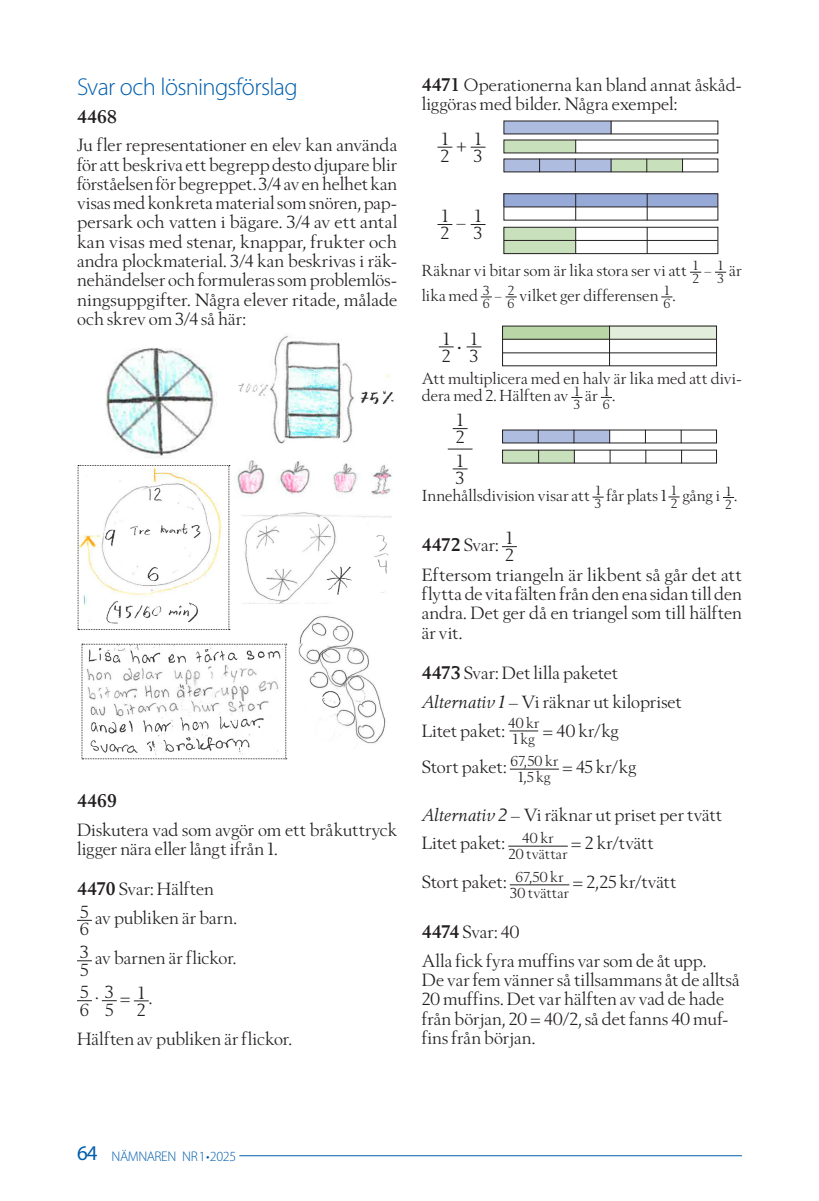
<style>
.page{position:relative;width:819px;height:1201px;background:#fff}
.page>*{position:absolute;margin:0;border:0;box-sizing:border-box;transform-origin:0 0}
.t1{font:300 24.5px "Myriad Pro";letter-spacing:-.03em;color:#0360af}
.t2{font:17.5px/19.2px "Berling Nova Display Pro";letter-spacing:.005em;color:#231f20}
.t3{font:700 17.5px "Berling Nova Text Pro";letter-spacing:.015em;color:#231f20}
.t4{font:15.75px/17.5px "Berling Nova Display Pro";letter-spacing:.01em;color:#231f20}
.t5{font:14.35px "Berling Nova Display Pro";letter-spacing:.02em;color:#231f20}
.t6{font:300 14px "Myriad Pro";letter-spacing:-.03em;color:#015dad}
.t7{font:13.12px/12.8px "Berling Nova Display Pro";color:#231f20}
.s1{font-family:"Berling Nova Text Pro";font-weight:700}
.s2{font-size:13.12px}
.s3{font-style:italic}
.s4{font-weight:400;font-size:21px}
</style>
<div class="page">
<hr style="left:239px;top:1155px;width:502px;height:1px;background:#015dad">
<svg style="left:77px;top:920px;width:15px;height:1px"></svg>
<svg style="left:77px;top:960px;width:15px;height:1px"></svg>
<svg style="left:77px;top:1000px;width:15px;height:1px"></svg>
<svg style="left:102px;top:1000px;width:15px;height:1px"></svg>
<svg style="left:134px;top:1000px;width:15px;height:1px"></svg>
<svg style="left:480px;top:297px;width:12px;height:1px"></svg>
<svg style="left:600px;top:397px;width:12px;height:1px"></svg>
<svg style="left:502px;top:546px;width:15px;height:1px"></svg>
<svg style="left:509px;top:730px;width:29px;height:1px"></svg>
<hr style="left:509px;top:769px;width:50px;height:1px;background:#231f20">
<hr style="left:508px;top:846px;width:59px;height:1px;background:#231f20">
<hr style="left:509px;top:884px;width:60px;height:1px;background:#231f20">
<img style="left:238px;top:334px;width:156px;height:110px">
<svg style="left:78px;top:465px;width:152px;height:165px"></svg>
<img style="left:237px;top:460px;width:155px;height:38px">
<img style="left:298px;top:616px;width:88px;height:128px">
<div style="left:304px;top:702px;width:18px;height:19px;background:#fff;border-radius:50%"></div>
<div style="left:316px;top:720px;width:18px;height:20px;background:#fff;border-radius:50%"></div>
<div style="left:339px;top:731px;width:18px;height:20px;background:#fff;border-radius:50%"></div>
<div style="left:298px;top:670px;width:6px;height:9px;background:#fff"></div>
<img style="left:105px;top:348px;width:112px;height:110px">
<div style="left:104px;top:343px;width:9px;height:14px;background:#fff"></div>
<svg style="left:82px;top:644px;width:205px;height:115px"></svg>
<img style="left:245px;top:512px;width:146px;height:91px">
<svg style="left:241px;top:514px;width:151px;height:3px"></svg>
<div style="left:504px;top:121px;width:107px;height:13px;background:#aebcdf"></div>
<svg style="left:610px;top:121px;width:1px;height:13px"></svg>
<div style="left:504px;top:140px;width:71px;height:13px;background:#c9e0bc"></div>
<svg style="left:575px;top:140px;width:1px;height:13px"></svg>
<div style="left:611px;top:159px;width:71px;height:13px;background:#c9e0bc"></div>
<div style="left:504px;top:159px;width:107px;height:13px;background:#aebcdf"></div>
<svg style="left:610px;top:159px;width:1px;height:13px"></svg>
<svg style="left:646px;top:159px;width:1px;height:13px"></svg>
<svg style="left:682px;top:159px;width:1px;height:13px"></svg>
<svg style="left:575px;top:159px;width:1px;height:13px"></svg>
<svg style="left:539px;top:159px;width:1px;height:13px"></svg>
<svg style="left:437px;top:147px;width:15px;height:1px"></svg>
<svg style="left:470px;top:147px;width:15px;height:1px"></svg>
<div style="left:503px;top:193px;width:215px;height:14px;background:#97aad7"></div>
<div style="left:503px;top:193px;width:215px;height:27px;border:1px solid #231f20"></div>
<svg style="left:575px;top:193px;width:1px;height:27px"></svg>
<svg style="left:646px;top:193px;width:1px;height:27px"></svg>
<hr style="left:504px;top:207px;width:213px;height:1px;background:#231f20">
<div style="left:503px;top:227px;width:72px;height:27px;background:#c9e0bc"></div>
<div style="left:503px;top:227px;width:215px;height:27px;border:1px solid #231f20"></div>
<svg style="left:575px;top:227px;width:1px;height:27px"></svg>
<svg style="left:646px;top:227px;width:1px;height:27px"></svg>
<hr style="left:504px;top:240px;width:213px;height:1px;background:#231f20">
<svg style="left:437px;top:224px;width:15px;height:1px"></svg>
<svg style="left:470px;top:224px;width:15px;height:1px"></svg>
<div style="left:608px;top:326px;width:108px;height:13px;background:#e2eedb"></div>
<div style="left:502px;top:326px;width:107px;height:13px;background:#b9d6a7"></div>
<hr style="left:609px;top:326px;width:1px;height:40px;background:#231f20">
<hr style="left:502px;top:339px;width:214px;height:1px;background:#231f20">
<hr style="left:503px;top:352px;width:213px;height:1px;background:#231f20">
<svg style="left:439px;top:346px;width:14px;height:1px"></svg>
<svg style="left:466px;top:346px;width:15px;height:1px"></svg>
<div style="left:502px;top:430px;width:108px;height:13px;background:#aebcdf"></div>
<svg style="left:609px;top:430px;width:1px;height:13px"></svg>
<svg style="left:645px;top:430px;width:1px;height:13px"></svg>
<svg style="left:680px;top:430px;width:1px;height:13px"></svg>
<svg style="left:573px;top:430px;width:1px;height:13px"></svg>
<svg style="left:538px;top:430px;width:1px;height:13px"></svg>
<div style="left:502px;top:450px;width:72px;height:13px;background:#c9e0bc"></div>
<svg style="left:574px;top:450px;width:1px;height:13px"></svg>
<svg style="left:609px;top:450px;width:1px;height:13px"></svg>
<svg style="left:645px;top:450px;width:1px;height:13px"></svg>
<svg style="left:681px;top:450px;width:1px;height:13px"></svg>
<svg style="left:538px;top:450px;width:1px;height:13px"></svg>
<svg style="left:452px;top:428px;width:15px;height:1px"></svg>
<svg style="left:452px;top:468px;width:15px;height:1px"></svg>
<svg style="left:447px;top:449px;width:25px;height:1px"></svg>
<h1 class="t1" style="left:77px;top:74px;width:222px">Svar och lösningsförslag</h1>
<p class="t3" style="left:77px;top:105px;width:42px">4468</p>
<p class="t2" style="left:77px;top:135px;width:322px;text-align:justify">Ju fler representationer en elev kan använda för att beskriva ett begrepp desto djupare blir förståelsen för begreppet. 3/4 av en helhet kan visas med konkreta material som snören, pap&shy;persark och vatten i bägare. 3/4 av ett antal kan visas med stenar, knappar, frukter och andra plockmaterial. 3/4 kan beskrivas i räk&shy;nehändelser och formuleras som problemlös&shy;ningsuppgifter. Några elever ritade, målade och skrev om 3/4 så här:</p>
<p class="t3" style="left:77px;top:789px;width:41px">4469</p>
<p class="t2" style="left:77px;top:819px;width:322px">Diskutera vad som avgör om ett bråkuttryck ligger nära eller långt ifrån 1.</p>
<p class="t2" style="left:77px;top:877px;width:138px;line-height:22.9px"><span class="s1">4470</span> Svar: Hälften<br>5</p>
<p class="t2" style="left:80px;top:919px;width:11px">6</p>
<p class="t2" style="left:95px;top:908px;width:143px">av publiken är barn.</p>
<p class="t2" style="left:80px;top:943px;width:10px;line-height:17.2px">3<br>5</p>
<p class="t2" style="left:95px;top:948px;width:143px">av barnen är flickor.</p>
<p class="t2" style="left:80px;top:983px;width:11px;line-height:17.2px">5<br>6</p>
<p class="t2" style="left:105px;top:988px;width:41px;line-height:14px;text-indent:-10px">· 3 = 1<br>5</p>
<p class="t2" style="left:137px;top:999px;width:10px">2</p>
<p class="t2" style="left:149px;top:988px;width:5px">.</p>
<p class="t2" style="left:77px;top:1028px;width:216px">Hälften av publiken är flickor.</p>
<p class="t2" style="left:421px;top:75px;width:321px"><span class="s1">4471</span> Operationerna kan bland annat åskåd&shy;liggöras med bilder. Några exempel:</p>
<p class="t2" style="left:440px;top:130px;width:10px;line-height:17.2px">1<br>2</p>
<p class="t2" style="left:474px;top:130px;width:10px;line-height:17.2px">1<br>3</p>
<p class="t2" style="left:456px;top:135px;width:12px">+</p>
<p class="t2" style="left:440px;top:207px;width:10px;line-height:17.2px">1<br>2</p>
<p class="t2" style="left:474px;top:207px;width:10px;line-height:17.2px">1<br>3</p>
<p class="t2" style="left:456px;top:212px;width:12px">–</p>
<p class="t4" style="left:421px;top:262px;width:321px">Räknar vi bitar som är lika stora ser vi att <sup>1</sup> <span class="s2">–</span> är</p>
<p class="t7" style="left:692px;top:272px;width:8px">2</p>
<p class="t7" style="left:717px;top:259px;width:8px">1<br>3</p>
<p class="t4" style="left:421px;top:286px;width:255px">lika med <sup>3</sup> <span class="s2">–</span> vilket ger differensen <sup>1</sup> .</p>
<p class="t7" style="left:507px;top:284px;width:8px">2<br>6</p>
<p class="t7" style="left:483px;top:297px;width:8px">6</p>
<p class="t7" style="left:663px;top:297px;width:8px">6</p>
<p class="t2" style="left:442px;top:329px;width:10px;line-height:17.2px">1<br>2</p>
<p class="t2" style="left:470px;top:329px;width:10px;line-height:17.2px">1<br>3</p>
<p class="t3" style="left:457px;top:336px;width:5px">·</p>
<p class="t4" style="left:421px;top:369px;width:321px">Att multiplicera med en halv är lika med att divi&shy;dera med 2. Hälften av <sup>1</sup> är <sup>1</sup> .</p>
<p class="t7" style="left:573px;top:397px;width:8px">3</p>
<p class="t7" style="left:603px;top:397px;width:8px">6</p>
<p class="t2" style="left:455px;top:411px;width:10px;line-height:17.2px">1<br>2</p>
<p class="t2" style="left:456px;top:451px;width:10px;line-height:17.2px">1<br>3</p>
<p class="t4" style="left:595px;top:487px;width:83px"><sub>3</sub> får plats 1 <sup>1</sup></p>
<p class="t4" style="left:421px;top:487px;width:180px">Innehållsdivision visar att <sup>1</sup></p>
<p class="t4" style="left:670px;top:487px;width:68px"><sub>2</sub> gång i <sup>1</sup> .</p>
<p class="t7" style="left:725px;top:497px;width:8px">2</p>
<p class="t2" style="left:421px;top:534px;width:92px"><span class="s1">4472</span> Svar: 1</p>
<p class="t2" style="left:421px;top:545px;width:321px;text-indent:83px">2<br>Eftersom triangeln är likbent så går det att flytta de vita fälten från den ena sidan till den andra. Det ger då en triangel som till hälften är vit.</p>
<p class="t2" style="left:421px;top:658px;width:261px;line-height:28.9px"><span class="s1">4473</span> Svar: Det lilla paketet<br><span class="s3">Alternativ 1</span> – Vi räknar ut kilopriset<br>Litet paket: <sub>1</sub> <sub>kg</sub> = 40 kr/kg</p>
<p class="t5" style="left:508px;top:714px;width:33px">40 kr</p>
<p class="t2" style="left:421px;top:756px;width:216px">Stort paket: <sup>67,50</sup> <sup>kr</sup> = 45 kr/kg</p>
<p class="t5" style="left:518px;top:768px;width:34px">1,5 kg</p>
<p class="t2" style="left:421px;top:799px;width:302px;line-height:28.9px"><span class="s3">Alternativ 2</span> – Vi räknar ut priset per tvätt<br>Litet paket: <sup>40</sup> <sup>kr</sup></p>
<p class="t2" style="left:571px;top:833px;width:84px">= 2 kr/tvätt</p>
<p class="t5" style="left:508px;top:845px;width:61px">20 tvättar</p>
<p class="t2" style="left:421px;top:872px;width:143px">Stort paket: <sup>67,50</sup> <sup>kr</sup></p>
<p class="t2" style="left:572px;top:872px;width:105px">= 2,25 kr/tvätt</p>
<p class="t2" style="left:421px;top:917px;width:286px;line-height:28.9px"><span class="s1">4474</span> Svar: 40<br>Alla fick fyra muffins var som de åt upp.</p>
<p class="t2" style="left:421px;top:970px;width:319px">De var fem vänner så tillsammans åt de alltså 20 muffins. Det var hälften av vad de hade från början, 20 = 40/2, så det fanns 40 muf&shy;fins från början.</p>
<p class="t5" style="left:510px;top:884px;width:61px">30 tvättar</p>
<p class="t6" style="left:77px;top:1148px;width:161px"><span class="s4">64</span> NÄMNAREN NR1•2025</p>
</div>
